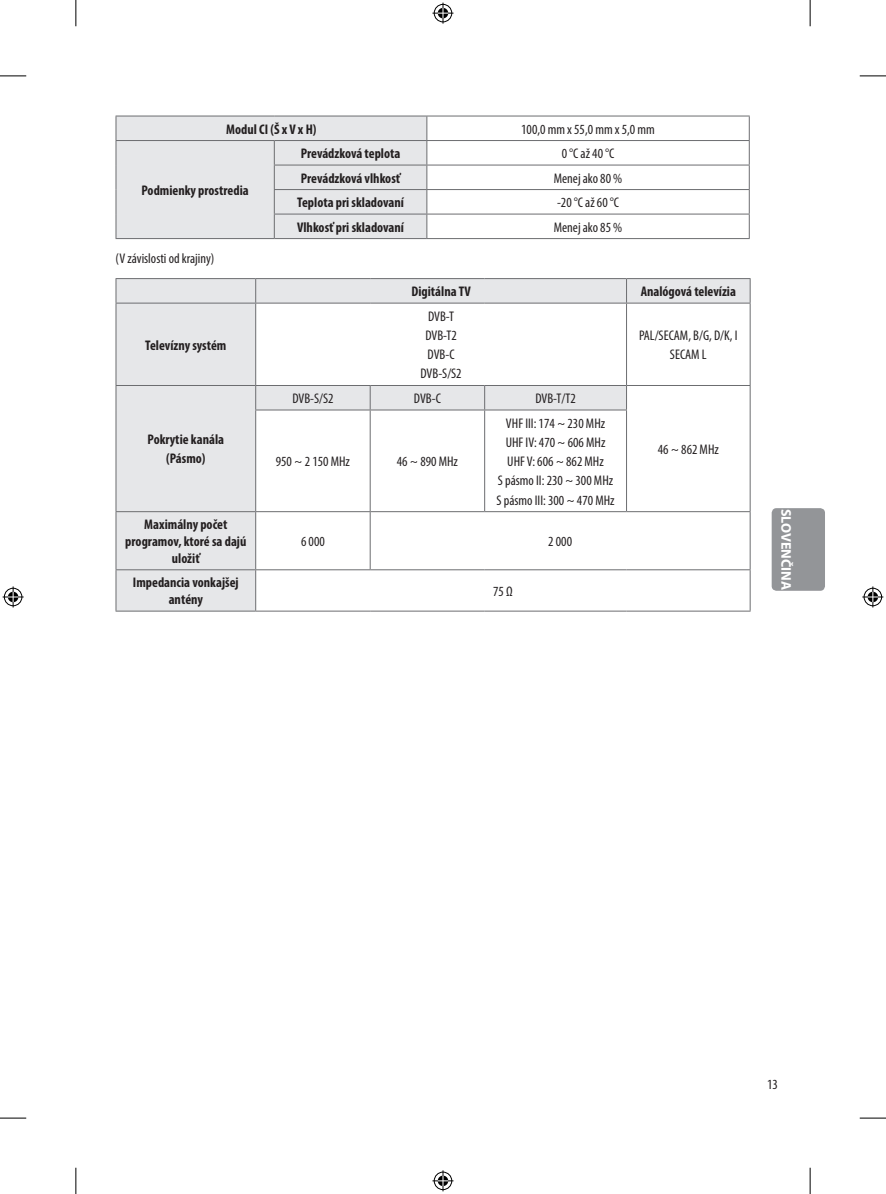
<style>
.page{position:relative;width:886px;height:1194px;background:#fff}
.page>*{position:absolute;margin:0;border:0;box-sizing:border-box;transform-origin:0 0}
.Body_Center{font:condensed 14px "Myriad Pro";color:#231f20}
.Body_Bold_Center{font:700 condensed 14px/16.8px "Myriad Pro";color:#231f20;text-align:center}
.Body{font:condensed 14px "Myriad Pro";color:#231f20}
.t1{font:700 14px "Myriad Pro";color:#fff}
</style>
<div class="page">
<div style="left:772px;top:508px;width:53px;height:83px;background:#939598;border-radius:5px"></div>
<hr style="left:427px;top:116px;width:323px;height:1px;background:#6c6d70">
<hr style="left:116px;top:238px;width:158px;height:1px;background:#6c6d70">
<hr style="left:427px;top:140px;width:323px;height:1px;background:#6c6d70">
<hr style="left:427px;top:165px;width:323px;height:1px;background:#6c6d70">
<hr style="left:427px;top:189px;width:323px;height:1px;background:#6c6d70">
<hr style="left:427px;top:214px;width:323px;height:1px;background:#6c6d70">
<div style="left:116px;top:116px;width:311px;height:122px;background:#e6e7e9"></div>
<svg style="left:749px;top:116px;width:1px;height:122px"></svg>
<hr style="left:274px;top:238px;width:153px;height:1px;background:#6c6d70">
<hr style="left:427px;top:238px;width:323px;height:1px;background:#6c6d70">
<svg style="left:117px;top:279px;width:633px;height:331px"></svg>
<hr style="left:116px;top:278px;width:140px;height:1px;background:#6c6d70">
<svg style="left:116px;top:279px;width:1px;height:24px"></svg>
<hr style="left:256px;top:278px;width:114px;height:1px;background:#6c6d70">
<svg style="left:255px;top:279px;width:1px;height:24px"></svg>
<hr style="left:370px;top:278px;width:115px;height:1px;background:#6c6d70">
<hr style="left:485px;top:278px;width:141px;height:1px;background:#6c6d70">
<hr style="left:626px;top:278px;width:125px;height:1px;background:#6c6d70">
<svg style="left:626px;top:279px;width:1px;height:24px"></svg>
<svg style="left:750px;top:279px;width:1px;height:24px"></svg>
<hr style="left:116px;top:303px;width:140px;height:1px;background:#6c6d70">
<hr style="left:116px;top:303px;width:1px;height:82px;background:#6c6d70">
<hr style="left:116px;top:385px;width:140px;height:1px;background:#6c6d70">
<svg style="left:116px;top:386px;width:1px;height:24px"></svg>
<hr style="left:116px;top:410px;width:1px;height:101px;background:#6c6d70">
<hr style="left:116px;top:511px;width:140px;height:1px;background:#6c6d70">
<hr style="left:116px;top:512px;width:1px;height:57px;background:#6c6d70">
<hr style="left:116px;top:569px;width:140px;height:1px;background:#6c6d70">
<hr style="left:116px;top:570px;width:1px;height:40px;background:#6c6d70">
<hr style="left:116px;top:610px;width:140px;height:1px;background:#6c6d70">
<hr style="left:256px;top:303px;width:114px;height:1px;background:#6c6d70">
<hr style="left:255px;top:303px;width:1px;height:82px;background:#6c6d70">
<hr style="left:370px;top:303px;width:115px;height:1px;background:#6c6d70">
<hr style="left:485px;top:303px;width:141px;height:1px;background:#6c6d70">
<hr style="left:626px;top:303px;width:125px;height:1px;background:#6c6d70">
<hr style="left:626px;top:303px;width:1px;height:82px;background:#6c6d70">
<hr style="left:750px;top:303px;width:1px;height:82px;background:#6c6d70">
<hr style="left:256px;top:385px;width:114px;height:1px;background:#6c6d70">
<svg style="left:255px;top:386px;width:1px;height:23px"></svg>
<hr style="left:370px;top:385px;width:115px;height:1px;background:#6c6d70">
<svg style="left:370px;top:386px;width:1px;height:23px"></svg>
<hr style="left:485px;top:385px;width:141px;height:1px;background:#6c6d70">
<svg style="left:484px;top:386px;width:1px;height:23px"></svg>
<hr style="left:626px;top:385px;width:125px;height:1px;background:#6c6d70">
<svg style="left:626px;top:386px;width:1px;height:23px"></svg>
<svg style="left:750px;top:386px;width:1px;height:24px"></svg>
<hr style="left:255px;top:409px;width:115px;height:1px;background:#6c6d70">
<hr style="left:255px;top:410px;width:1px;height:101px;background:#6c6d70">
<hr style="left:370px;top:409px;width:115px;height:1px;background:#6c6d70">
<hr style="left:370px;top:410px;width:1px;height:101px;background:#6c6d70">
<hr style="left:485px;top:409px;width:142px;height:1px;background:#6c6d70">
<hr style="left:484px;top:410px;width:1px;height:101px;background:#6c6d70">
<hr style="left:626px;top:410px;width:1px;height:101px;background:#6c6d70">
<hr style="left:750px;top:410px;width:1px;height:101px;background:#6c6d70">
<hr style="left:256px;top:511px;width:114px;height:1px;background:#6c6d70">
<hr style="left:255px;top:512px;width:1px;height:57px;background:#6c6d70">
<hr style="left:370px;top:511px;width:115px;height:1px;background:#6c6d70">
<hr style="left:370px;top:512px;width:1px;height:57px;background:#6c6d70">
<hr style="left:485px;top:511px;width:141px;height:1px;background:#6c6d70">
<hr style="left:626px;top:511px;width:125px;height:1px;background:#6c6d70">
<hr style="left:750px;top:512px;width:1px;height:57px;background:#6c6d70">
<hr style="left:256px;top:569px;width:114px;height:1px;background:#6c6d70">
<hr style="left:255px;top:570px;width:1px;height:40px;background:#6c6d70">
<hr style="left:370px;top:569px;width:115px;height:1px;background:#6c6d70">
<hr style="left:485px;top:569px;width:141px;height:1px;background:#6c6d70">
<hr style="left:626px;top:569px;width:125px;height:1px;background:#6c6d70">
<hr style="left:750px;top:570px;width:1px;height:40px;background:#6c6d70">
<hr style="left:256px;top:610px;width:114px;height:1px;background:#6c6d70">
<hr style="left:370px;top:610px;width:115px;height:1px;background:#6c6d70">
<hr style="left:485px;top:610px;width:141px;height:1px;background:#6c6d70">
<hr style="left:626px;top:610px;width:125px;height:1px;background:#6c6d70">
<svg style="left:0;top:76px;width:26px;height:1px"></svg>
<svg style="left:860px;top:76px;width:26px;height:1px"></svg>
<svg style="left:0;top:1117px;width:26px;height:1px"></svg>
<svg style="left:860px;top:1117px;width:26px;height:1px"></svg>
<svg style="left:76px;top:0;width:1px;height:26px"></svg>
<svg style="left:76px;top:1167px;width:1px;height:26px"></svg>
<svg style="left:810px;top:0;width:1px;height:26px"></svg>
<svg style="left:810px;top:1167px;width:1px;height:26px"></svg>
<svg style="left:432px;top:3px;width:21px;height:21px"></svg>
<svg style="left:432px;top:1170px;width:21px;height:21px"></svg>
<svg style="left:3px;top:586px;width:21px;height:21px"></svg>
<svg style="left:862px;top:586px;width:21px;height:21px"></svg>
<p class="Body_Bold_Center" style="left:226px;top:120px;width:92px">Modul CI (Š x V x H)</p>
<p class="Body_Center" style="left:521px;top:120px;width:135px">100,0 mm x 55,0 mm x 5,0 mm</p>
<p class="Body_Bold_Center" style="left:142px;top:181px;width:109px">Podmienky prostredia</p>
<p class="Body" style="left:116px;top:250px;width:100px">(V závislosti od krajiny)</p>
<p class="Body_Bold_Center" style="left:145px;top:336px;width:83px">Televízny systém</p>
<p class="Body_Bold_Center" style="left:148px;top:431px;width:78px">Pokrytie kanála</p>
<p class="Body_Bold_Center" style="left:166px;top:450px;width:41px">(Pásmo)</p>
<p class="Body_Bold_Center" style="left:125px;top:516px;width:123px">Maximálny počet programov, ktoré sa dajú uložiť</p>
<p class="Body_Bold_Center" style="left:301px;top:145px;width:101px">Prevádzková teplota</p>
<p class="Body_Center" style="left:562px;top:145px;width:54px">0 °C až 40 °C</p>
<p class="Body_Bold_Center" style="left:301px;top:169px;width:101px">Prevádzková vlhkosť</p>
<p class="Body_Center" style="left:554px;top:169px;width:70px">Menej ako 80 %</p>
<p class="Body_Bold_Center" style="left:297px;top:194px;width:108px">Teplota pri skladovaní</p>
<p class="Body_Center" style="left:557px;top:194px;width:64px">-20 °C až 60 °C</p>
<p class="Body_Bold_Center" style="left:297px;top:218px;width:108px">Vlhkosť pri skladovaní</p>
<p class="Body_Center" style="left:554px;top:218px;width:70px">Menej ako 85 %</p>
<p class="Body_Bold_Center" style="left:411px;top:283px;width:61px">Digitálna TV</p>
<p class="Body_Bold_Center" style="left:641px;top:283px;width:97px">Analógová televízia</p>
<p class="Body_Center" style="left:428px;top:307px;width:28px">DVB-T</p>
<p class="Body_Center" style="left:425px;top:327px;width:33px">DVB-T2</p>
<p class="Body_Center" style="left:428px;top:346px;width:29px">DVB-C</p>
<p class="Body_Center" style="left:420px;top:365px;width:43px">DVB-S/S2</p>
<p class="Body_Center" style="left:292px;top:390px;width:43px">DVB-S/S2</p>
<p class="Body_Center" style="left:414px;top:390px;width:29px">DVB-C</p>
<p class="Body_Center" style="left:535px;top:390px;width:42px">DVB-T/T2</p>
<p class="Body_Center" style="left:276px;top:453px;width:76px">950 ~ 2 150 MHz</p>
<p class="Body_Center" style="left:397px;top:453px;width:63px">46 ~ 890 MHz</p>
<p class="Body_Center" style="left:506px;top:414px;width:101px">VHF III: 174 ~ 230 MHz</p>
<p class="Body_Center" style="left:506px;top:434px;width:101px">UHF IV: 470 ~ 606 MHz</p>
<p class="Body_Center" style="left:507px;top:453px;width:98px">UHF V: 606 ~ 862 MHz</p>
<p class="Body_Center" style="left:498px;top:472px;width:117px">S pásmo II: 230 ~ 300 MHz</p>
<p class="Body_Center" style="left:497px;top:491px;width:120px">S pásmo III: 300 ~ 470 MHz</p>
<p class="Body_Center" style="left:301px;top:533px;width:25px">6 000</p>
<p class="Body_Center" style="left:548px;top:533px;width:25px">2 000</p>
<p class="Body_Center" style="left:639px;top:327px;width:100px">PAL/SECAM, B/G, D/K, I</p>
<p class="Body_Center" style="left:670px;top:346px;width:38px">SECAM L</p>
<p class="Body_Center" style="left:658px;top:441px;width:63px">46 ~ 862 MHz</p>
<p class="Body_Bold_Center" style="left:133px;top:574px;width:107px">Impedancia vonkajšej antény</p>
<p class="Body_Center" style="left:493px;top:582px;width:21px">75 Ω</p>
<p class="t1" style="left:795px;top:509px;width:83px;rotate:90deg">SLOVENČINA</p>
<p class="Body" style="left:767px;top:1075px;width:12px">13</p>
</div>
